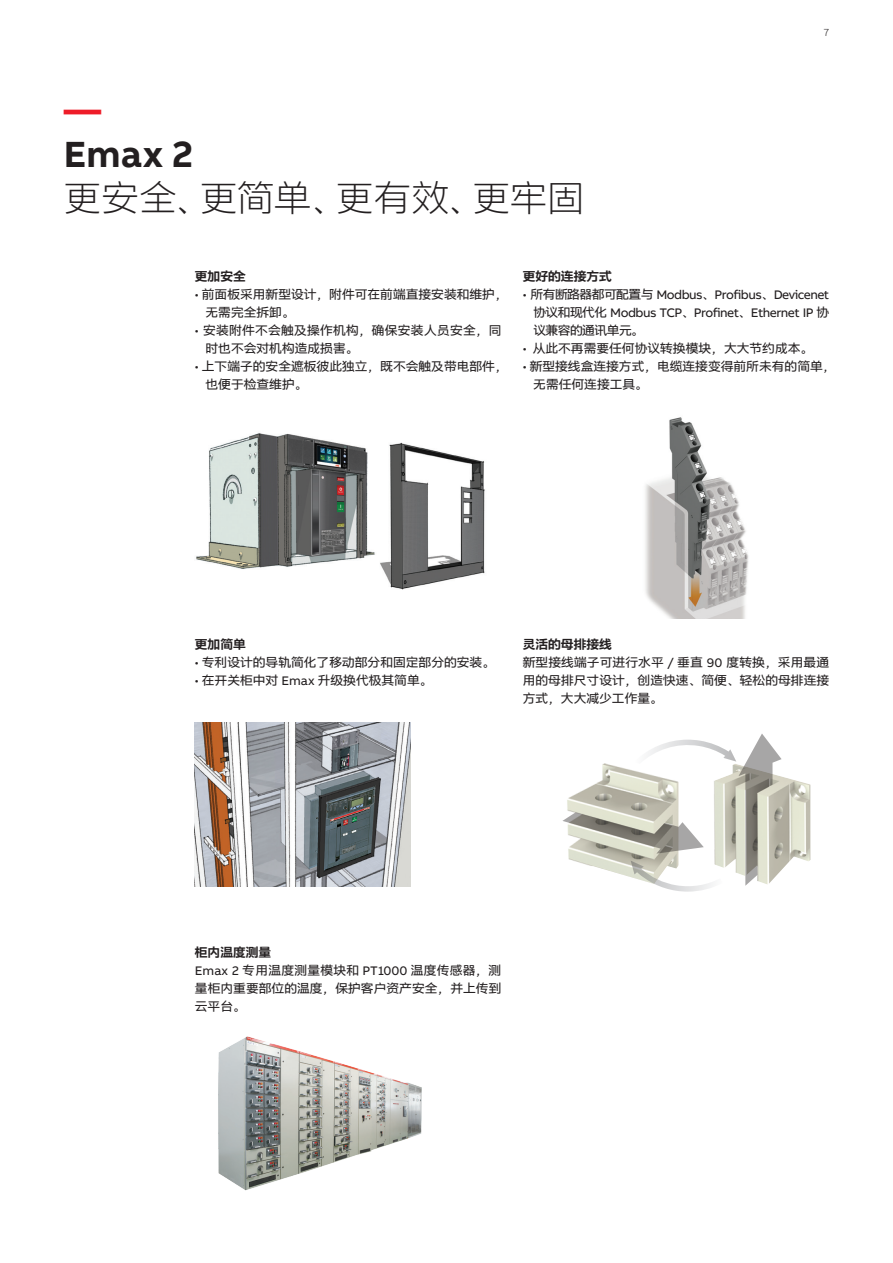
<style>
.page{position:relative;width:893px;height:1263px;background:#fff}
.page>*{position:absolute;margin:0;border:0;box-sizing:border-box;transform-origin:0 0}
.t1{font:300 37.5px "AB Bvoice CNSG";letter-spacing:-.005em;color:#231f20}
.t2{font:700 37.5px "AB Bvoice CNSG";color:#231f20}
.t3{font:700 37.5px "AB Bvoice";color:#ee1c28}
.t4{font:12.75px/18px "AB Bvoice CNSG";color:#231f20}
.t5{font:12.75px/18px "AB Bvoice CNSG";letter-spacing:.02em;color:#231f20}
.t6{font:700 12.75px "AB Bvoice CNSG";color:#231f20}
.t7{font:300 10.5px "AB Bvoice";color:#231f20}
.s1{font-family:"AB Bvoice";font-size:10.5px}
</style>
<div class="page">
<img style="left:196px;top:433px;width:289px;height:157px">
<img style="left:645px;top:417px;width:104px;height:202px">
<img style="left:782px;top:777px;width:28px;height:92px">
<svg style="left:562px;top:734px;width:220px;height:158px"></svg>
<img style="left:195px;top:723px;width:215px;height:163px">
<img style="left:218px;top:1036px;width:204px;height:155px">
<h1 class="t3" style="left:64px;top:86px;width:39px">—</h1>
<h1 class="t2" style="left:64px;top:132px;width:131px">Emax 2</h1>
<h1 class="t1" style="left:64px;top:179px;width:522px">更安全、更简单、更有效、更牢固</h1>
<p class="t7" style="left:824px;top:26px;width:7px">7</p>
<p class="t6" style="left:195px;top:269px;width:52px">更加安全</p>
<p class="t4" style="left:206px;top:286px;width:304px;text-indent:-11px"><span class="s1">•</span> 前面板采用新型设计，附件可在前端直接安装和维护，无需完全拆卸。</p>
<p class="t5" style="left:206px;top:322px;width:297px;text-indent:-11px"><span class="s1">•</span> 安装附件不会触及操作机构，确保安装人员安全，同时也不会对机构造成损害。</p>
<p class="t4" style="left:206px;top:358px;width:304px;text-indent:-11px"><span class="s1">•</span> 上下端子的安全遮板彼此独立，既不会触及带电部件，也便于检查维护。</p>
<p class="t6" style="left:523px;top:269px;width:91px">更好的连接方式</p>
<p class="t4" style="left:533px;top:286px;width:297px;text-align:justify;text-indent:-11px"><span class="s1">•</span> 所有断路器都可配置与 Modbus、Profibus、Devicenet协议和现代化 Modbus TCP、Profinet、Ethernet IP 协议兼容的通讯单元。</p>
<p class="t4" style="left:523px;top:340px;width:292px"><span class="s1">•</span> 从此不再需要任何协议转换模块，大大节约成本。</p>
<p class="t4" style="left:533px;top:358px;width:304px;text-indent:-11px"><span class="s1">•</span> 新型接线盒连接方式，电缆连接变得前所未有的简单，无需任何连接工具。</p>
<p class="t6" style="left:195px;top:637px;width:52px">更加简单</p>
<p class="t4" style="left:195px;top:654px;width:302px"><span class="s1">•</span> 专利设计的导轨简化了移动部分和固定部分的安装。</p>
<p class="t4" style="left:195px;top:672px;width:239px"><span class="s1">•</span> 在开关柜中对 Emax 升级换代极其简单。</p>
<p class="t6" style="left:523px;top:637px;width:91px">灵活的母排接线</p>
<p class="t4" style="left:523px;top:654px;width:308px;text-align:justify">新型接线端子可进行水平 / 垂直 90 度转换，采用最通用的母排尺寸设计，创造快速、简便、轻松的母排连接方式，大大减少工作量。</p>
<p class="t6" style="left:195px;top:945px;width:78px">柜内温度测量</p>
<p class="t4" style="left:195px;top:962px;width:308px;text-align:justify">Emax 2 专用温度测量模块和 PT1000 温度传感器，测量柜内重要部位的温度，保护客户资产安全，并上传到云平台。</p>
</div>
